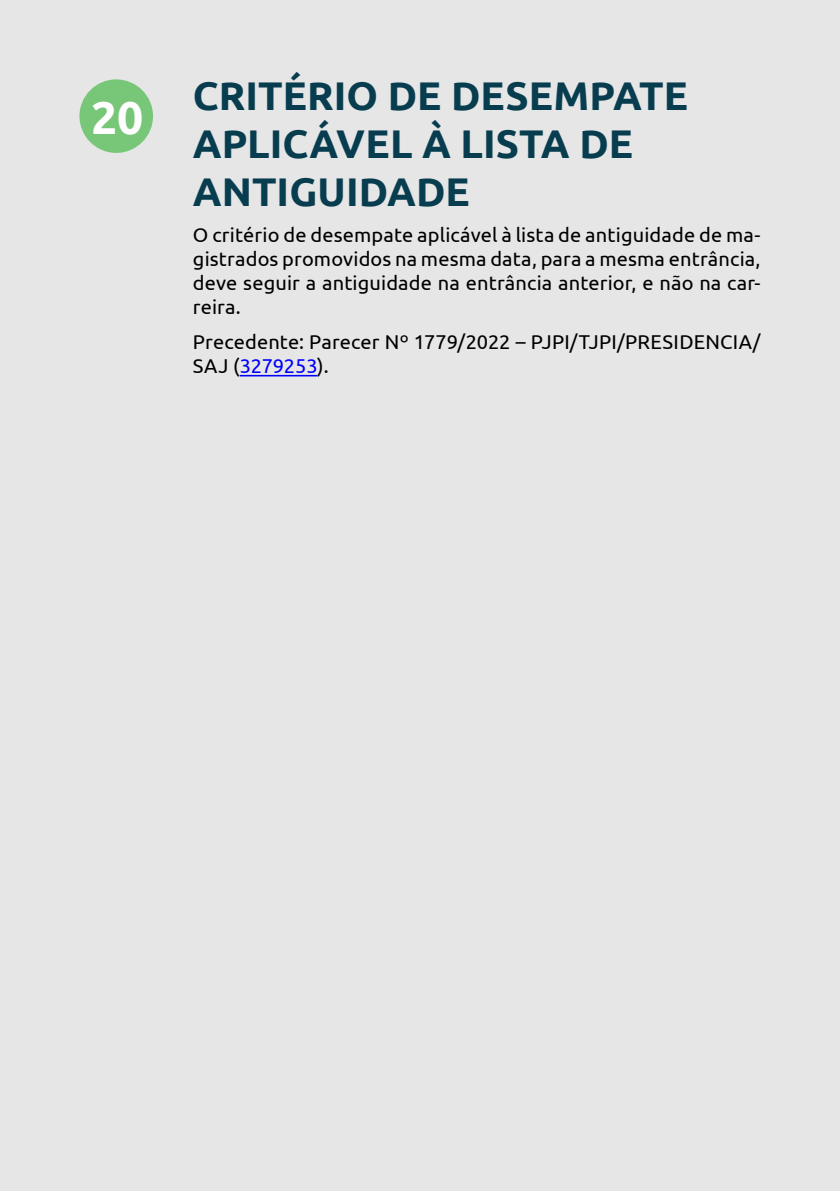
<style>
.page{position:relative;width:840px;height:1191px;background:#fff}
.page>*{position:absolute;margin:0;border:0;box-sizing:border-box;transform-origin:0 0}
.t1{font:700 46px "Ubuntu";color:#fff}
.estiloTitulo{font:700 40px/48px "Ubuntu";color:#083d4f}
.txtParagrao{font:20px/24px "Ubuntu";letter-spacing:.005em;color:#000;text-align:justify}
.s1{color:#00f}
</style>
<div class="page">
<div style="left:0;top:0;width:839px;height:1191px;background:#e6e6e6"></div>
<hr style="left:240px;top:375px;width:77px;height:1px;background:#00f">
<div style="left:79px;top:79px;width:74px;height:74px;background:#78c778;border-radius:50%"></div>
<p class="t1" style="left:91px;top:89px;width:54px">20</p>
<p class="estiloTitulo" style="left:193px;top:72px;width:496px">CRITÉRIO DE DESEMPATE<br>APLICÁVEL À LISTA DE<br>ANTIGUIDADE</p>
<p class="txtParagrao" style="left:193px;top:222px;width:568px">O critério de desempate aplicável à lista de antiguidade de ma&shy;gistrados promovidos na mesma data, para a mesma entrância, deve seguir a antiguidade na entrância anterior, e não na car&shy;reira.</p>
<p class="txtParagrao" style="left:193px;top:329px;width:568px">Precedente: Parecer Nº 1779/2022 – PJPI/TJPI/PRESIDENCIA/<br>SAJ (<span class="s1">3279253</span>).</p>
</div>
